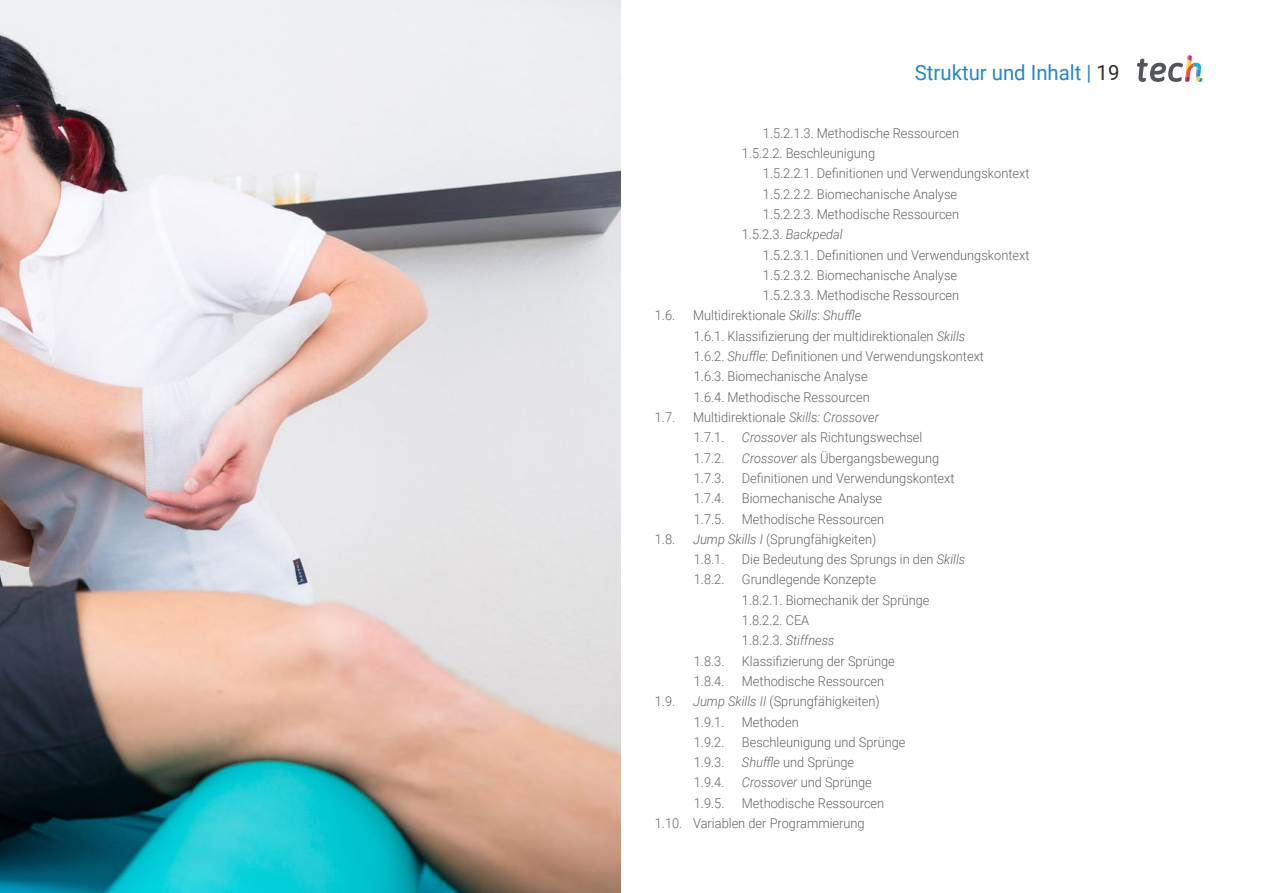
<style>
.page{position:relative;width:1263px;height:893px;background:#fff}
.page>*{position:absolute;margin:0;border:0;box-sizing:border-box;transform-origin:0 0}
.t1{font:21px "Roboto";color:#2488c9}
.t2{font:300 13.5px/20.2px "Roboto";color:#61646a;scale:.95 1}
.t3{font:italic 300 13.5px "Roboto";color:#61646a;scale:.95 1}
.s1{color:#312e20}
.s2{font-style:normal}
.s3{font-style:italic}
</style>
<div class="page">
<svg style="left:1137px;top:55px;width:65px;height:27px"></svg>
<img style="left:0;top:0;width:621px;height:893px">
<h1 class="t1" style="left:915px;top:57px;width:206px">Struktur und Inhalt | <span class="s1">19</span></h1>
<p class="t2" style="left:742px;top:122px;width:230px;text-indent:21px">1.5.2.1.3. Methodische Ressourcen<br>1.5.2.2. Beschleunigung</p>
<p class="t2" style="left:763px;top:163px;width:282px">1.5.2.2.1. Definitionen und Verwendungskontext</p>
<p class="t2" style="left:763px;top:183px;width:206px">1.5.2.2.2. Biomechanische Analyse</p>
<p class="t2" style="left:763px;top:203px;width:208px">1.5.2.2.3. Methodische Ressourcen</p>
<p class="t3" style="left:742px;top:225px;width:108px"><span class="s2">1.5.2.3.</span> Backpedal</p>
<p class="t2" style="left:763px;top:244px;width:282px">1.5.2.3.1. Definitionen und Verwendungskontext</p>
<p class="t2" style="left:763px;top:264px;width:206px">1.5.2.3.2. Biomechanische Analyse</p>
<p class="t2" style="left:763px;top:285px;width:208px">1.5.2.3.3. Methodische Ressourcen</p>
<p class="t2" style="left:655px;top:305px;width:23px">1.6.</p>
<p class="t2" style="left:693px;top:305px;width:308px">Multidirektionale <span class="s3">Skills</span>: <span class="s3">Shuffle<br></span>1.6.1. Klassifizierung der multidirektionalen <span class="s3">Skills </span>1.6.2. <span class="s3">Shuffle</span>: Definitionen und Verwendungskontext 1.6.3. Biomechanische Analyse<br>1.6.4. Methodische Ressourcen</p>
<p class="t2" style="left:655px;top:407px;width:23px">1.7.</p>
<p class="t2" style="left:693px;top:407px;width:197px">Multidirektionale <span class="s3">Skills: Crossover<br></span>1.7.1.</p>
<p class="t2" style="left:742px;top:427px;width:192px"><span class="s3">Crossover</span> als Richtungswechsel</p>
<p class="t2" style="left:694px;top:447px;width:34px">1.7.2.</p>
<p class="t2" style="left:742px;top:447px;width:209px"><span class="s3">Crossover</span> als Übergangsbewegung</p>
<p class="t2" style="left:694px;top:467px;width:34px">1.7.3.</p>
<p class="t2" style="left:742px;top:467px;width:225px">Definitionen und Verwendungskontext</p>
<p class="t2" style="left:694px;top:488px;width:34px">1.7.4.</p>
<p class="t2" style="left:742px;top:488px;width:149px">Biomechanische Analyse</p>
<p class="t2" style="left:694px;top:508px;width:34px">1.7.5.</p>
<p class="t2" style="left:742px;top:508px;width:151px">Methodische Ressourcen</p>
<p class="t2" style="left:655px;top:528px;width:23px">1.8.</p>
<p class="t2" style="left:693px;top:528px;width:194px"><span class="s3">Jump Skills I</span> (Sprungfähigkeiten)<br>1.8.1.</p>
<p class="t2" style="left:742px;top:549px;width:237px">Die Bedeutung des Sprungs in den <span class="s3">Skills</span></p>
<p class="t2" style="left:694px;top:569px;width:34px">1.8.2.</p>
<p class="t2" style="left:742px;top:569px;width:199px">Grundlegende Konzepte<br>1.8.2.1. Biomechanik der Sprünge<br>1.8.2.2. CEA<br>1.8.2.3. <span class="s3">Stiffness</span></p>
<p class="t2" style="left:694px;top:650px;width:34px">1.8.3.</p>
<p class="t2" style="left:742px;top:650px;width:163px">Klassifizierung der Sprünge</p>
<p class="t2" style="left:694px;top:670px;width:34px">1.8.4.</p>
<p class="t2" style="left:742px;top:670px;width:151px">Methodische Ressourcen</p>
<p class="t2" style="left:655px;top:691px;width:23px">1.9.</p>
<p class="t2" style="left:693px;top:691px;width:198px"><span class="s3">Jump Skills II</span> (Sprungfähigkeiten)<br>1.9.1.</p>
<p class="t2" style="left:742px;top:711px;width:61px">Methoden</p>
<p class="t2" style="left:694px;top:731px;width:34px">1.9.2.</p>
<p class="t2" style="left:742px;top:731px;width:174px">Beschleunigung und Sprünge</p>
<p class="t2" style="left:694px;top:752px;width:34px">1.9.3.</p>
<p class="t2" style="left:742px;top:752px;width:120px"><span class="s3">Shuffle</span> und Sprünge</p>
<p class="t2" style="left:694px;top:772px;width:34px">1.9.4.</p>
<p class="t2" style="left:742px;top:772px;width:138px"><span class="s3">Crossover</span> und Sprünge</p>
<p class="t2" style="left:694px;top:792px;width:34px">1.9.5.</p>
<p class="t2" style="left:655px;top:792px;width:243px;text-indent:87px">Methodische Ressourcen<br>1.10. Variablen der Programmierung</p>
</div>
